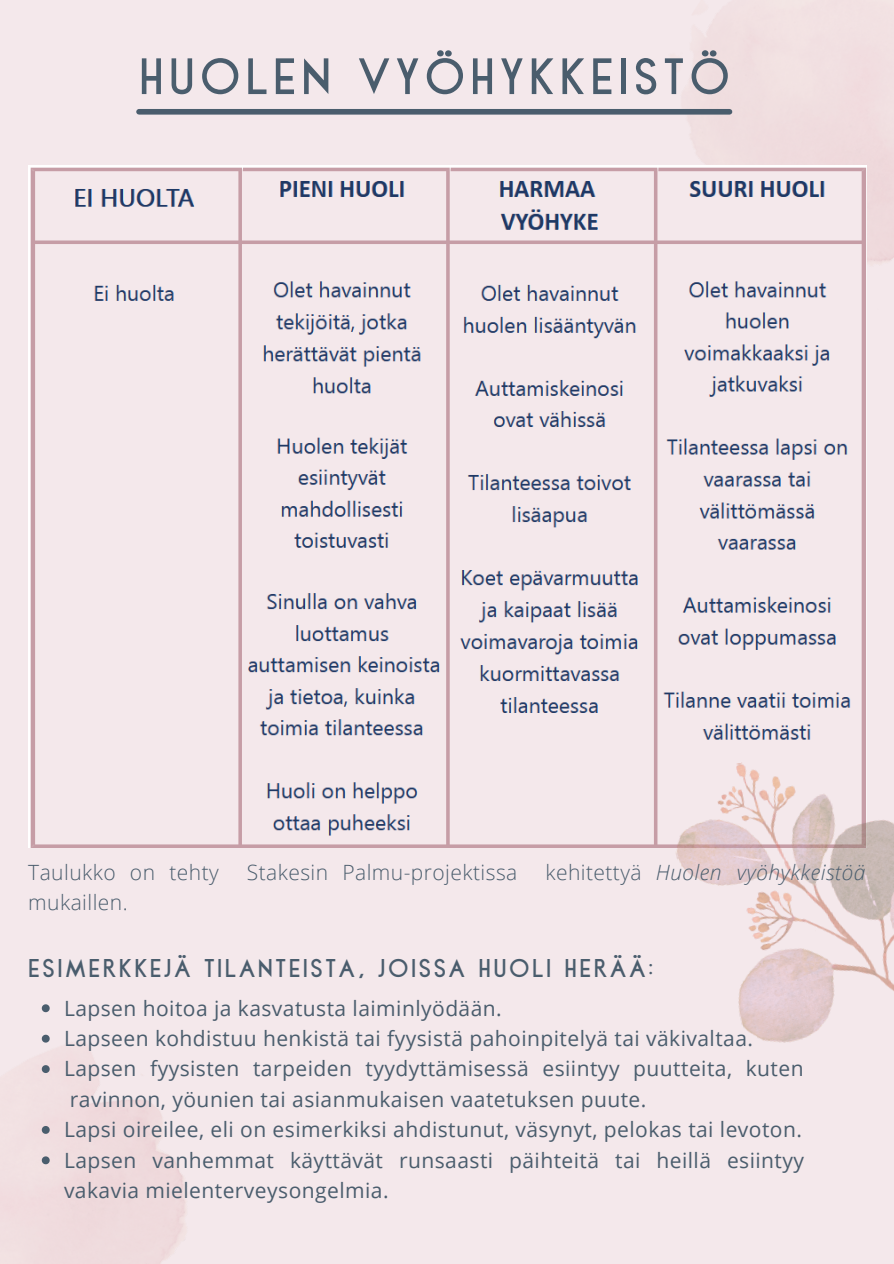
<style>
.page{position:relative;width:894px;height:1264px;background:#fff}
.page>*{position:absolute;margin:0;border:0;box-sizing:border-box;transform-origin:0 0}
.t1{font:700 53.55px "Sinclaire";letter-spacing:.09em;color:#4a5d6d}
.t2{font:700 27px "Sinclaire";letter-spacing:.09em;color:#4a5d6d}
.t3{font:21px/30.5px "Open Sans";letter-spacing:.02em;color:#4a5d6d}
.t4{font:300 21px "Open Sans";letter-spacing:.02em;color:#4a5d6d}
.t5{font:italic 300 21px "Open Sans";letter-spacing:.02em;color:#4a5d6d}
.s1{font-style:normal}
</style>
<div class="page">
<div style="left:0;top:0;width:893px;height:1263px;background:#f4e8eb"></div>
<img style="left:603px;top:7px;width:290px;height:341px">
<div style="left:139px;top:109px;width:590px;height:6px;background:#4a5d6d"></div>
<img style="left:28px;top:166px;width:838px;height:681px">
<img style="left:658px;top:714px;width:235px;height:329px">
<svg style="left:42px;top:1004px;width:8px;height:8px"></svg>
<svg style="left:42px;top:1034px;width:8px;height:8px"></svg>
<svg style="left:42px;top:1065px;width:8px;height:8px"></svg>
<svg style="left:42px;top:1125px;width:8px;height:8px"></svg>
<svg style="left:42px;top:1156px;width:8px;height:8px"></svg>
<p class="t1" style="left:139px;top:50px;width:592px">HUOLEN VYÖHYKKEISTÖ</p>
<p class="t4" style="left:28px;top:857px;width:192px">Taulukko on tehty</p>
<p class="t4" style="left:247px;top:857px;width:272px">Stakesin Palmu-projektissa</p>
<p class="t5" style="left:545px;top:857px;width:321px"><span class="s1">kehitettyä</span> Huolen vyöhykkeistöä</p>
<p class="t4" style="left:28px;top:887px;width:101px">mukaillen.</p>
<p class="t2" style="left:28px;top:954px;width:626px">ESIMERKKEJÄ TILANTEISTA, JOISSA HUOLI HERÄÄ:</p>
<p class="t3" style="left:64px;top:992px;width:439px">Lapsen hoitoa ja kasvatusta laiminlyödään.</p>
<p class="t3" style="left:64px;top:1022px;width:690px">Lapseen kohdistuu henkistä tai fyysistä pahoinpitelyä tai väkivaltaa.</p>
<p class="t3" style="left:64px;top:1053px;width:740px">Lapsen fyysisten tarpeiden tyydyttämisessä esiintyy puutteita, kuten ravinnon, yöunien tai asianmukaisen vaatetuksen puute.</p>
<p class="t3" style="left:64px;top:1113px;width:739px">Lapsi oireilee, eli on esimerkiksi ahdistunut, väsynyt, pelokas tai levoton.</p>
<p class="t3" style="left:64px;top:1144px;width:741px">Lapsen vanhemmat käyttävät runsaasti päihteitä tai heillä esiintyy vakavia mielenterveysongelmia.</p>
</div>
